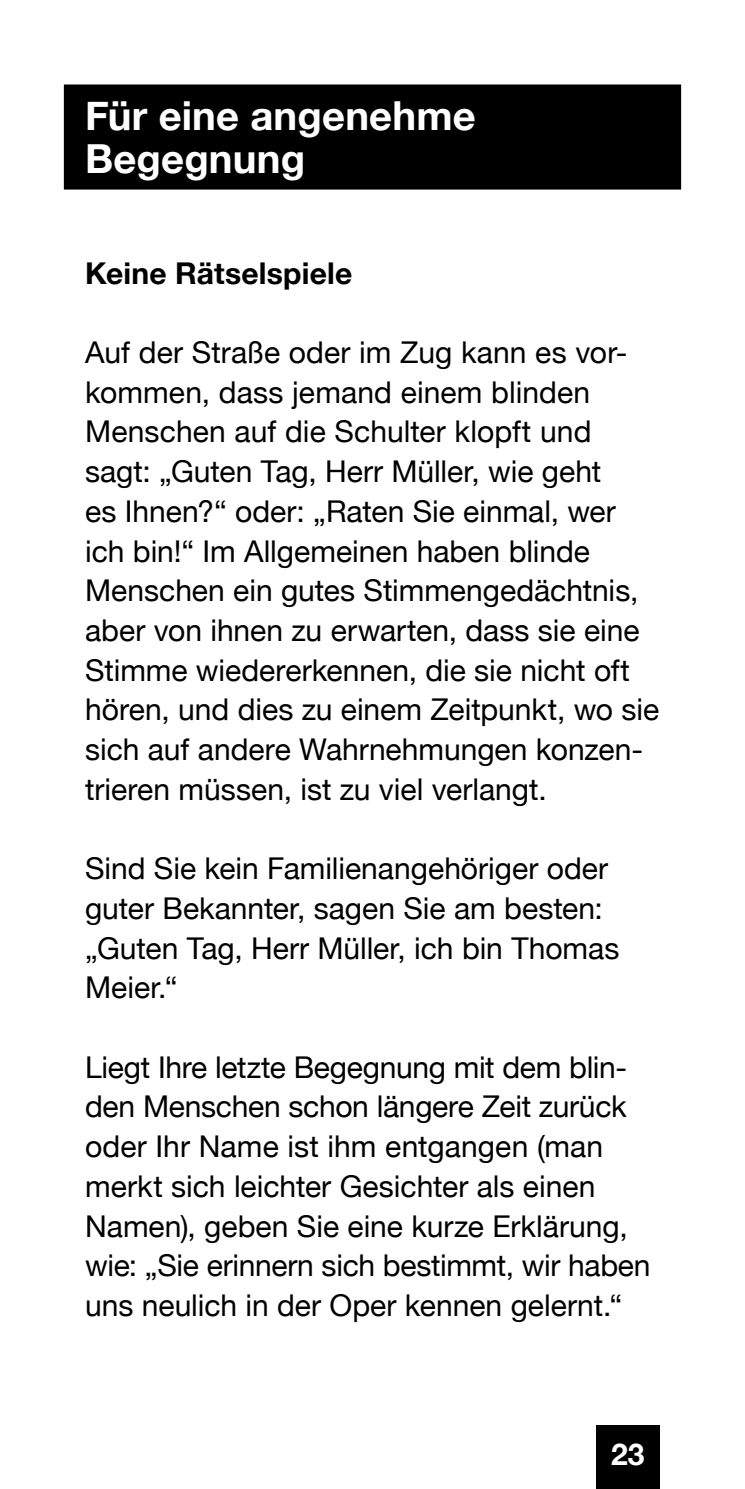
<style>
.page{position:relative;width:745px;height:1489px;background:#fff}
.page>*{position:absolute;margin:0;border:0;box-sizing:border-box;transform-origin:0 0}
.t1{font:700 40px/42.5px "Helvetica Neue";letter-spacing:.005em;color:#fff}
.t2{font:30px/39.8px "Helvetica Neue";color:#000}
.t3{font:700 30px "Helvetica Neue";letter-spacing:.005em;color:#000}
.t4{font:700 30px "Helvetica Neue";color:#fff}
</style>
<div class="page">
<div style="left:595px;top:1424px;width:64px;height:64px;background:#000"></div>
<div style="left:64px;top:84px;width:616px;height:105px;background:#000"></div>
<h1 class="t1" style="left:85px;top:94px;width:392px">Für eine angenehme<br>Begegnung</h1>
<h2 class="t3" style="left:85px;top:254px;width:268px">Keine Rätselspiele</h2>
<p class="t2" style="left:85px;top:332px;width:575px">Auf der Straße oder im Zug kann es vor&shy;kommen, dass jemand einem blinden Menschen auf die Schulter klopft und sagt: „Guten Tag, Herr Müller, wie geht<br>es Ihnen?“ oder: „Raten Sie einmal, wer ich bin!“ Im Allgemeinen haben blinde Menschen ein gutes Stimmengedächtnis, aber von ihnen zu erwarten, dass sie eine Stimme wiedererkennen, die sie nicht oft hören, und dies zu einem Zeitpunkt, wo sie sich auf andere Wahrnehmungen konzen&shy;trieren müssen, ist zu viel verlangt.</p>
<p class="t2" style="left:85px;top:848px;width:535px">Sind Sie kein Familienangehöriger oder guter Bekannter, sagen Sie am besten: „Guten Tag, Herr Müller, ich bin Thomas<br>Meier.“</p>
<p class="t2" style="left:85px;top:1046px;width:566px">Liegt Ihre letzte Begegnung mit dem blin&shy;den Menschen schon längere Zeit zurück oder Ihr Name ist ihm entgangen (man merkt sich leichter Gesichter als einen Namen), geben Sie eine kurze Erklärung, wie: „Sie erinnern sich bestimmt, wir haben uns neulich in der Oper kennen gelernt.“</p>
<p class="t4" style="left:610px;top:1435px;width:35px">23</p>
</div>
